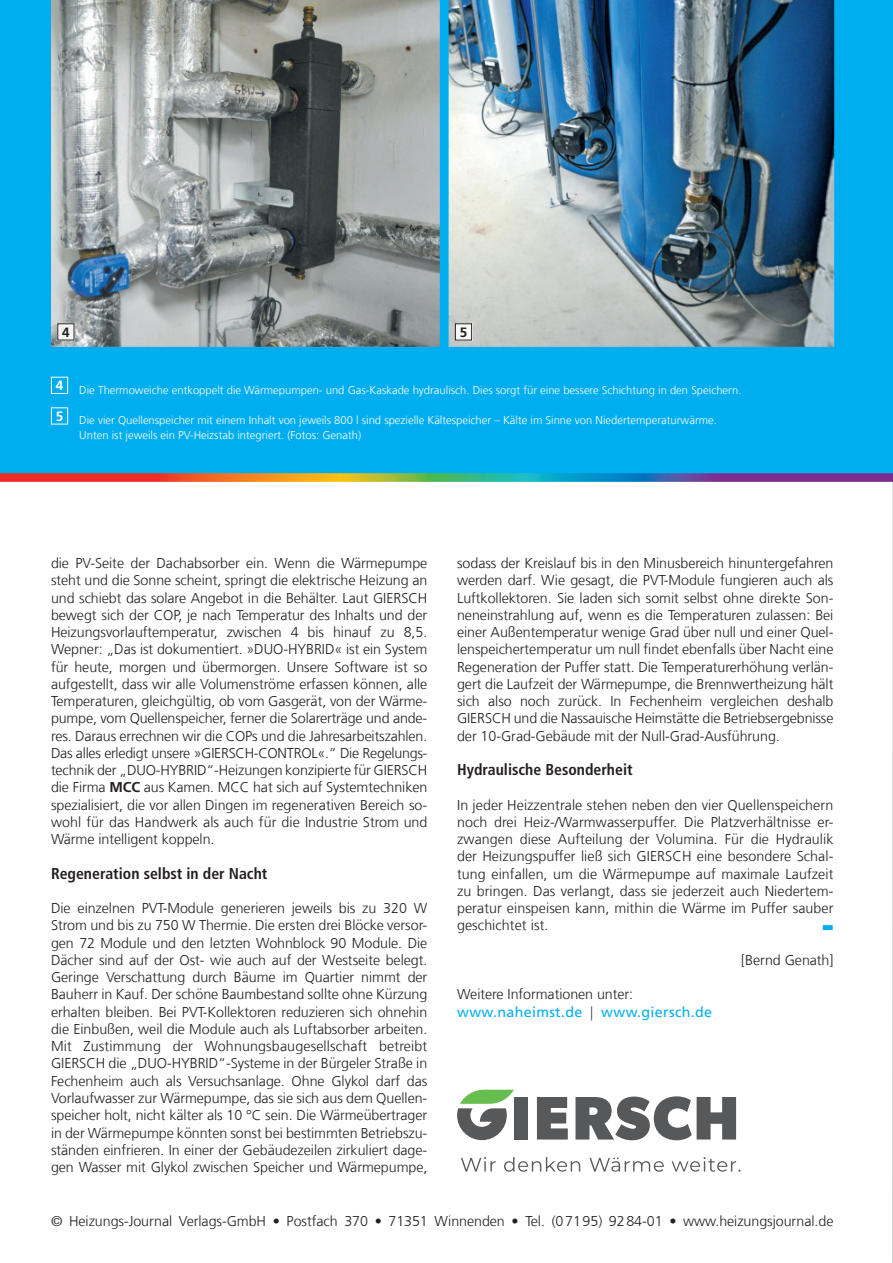
<style>
.page{position:relative;width:893px;height:1263px;background:#fff}
.page>*{position:absolute;margin:0;border:0;box-sizing:border-box;transform-origin:0 0}
.t1{font:700 condensed 15.75px "Frutiger LT Com";color:#231f20}
.t2{font:300 14.25px/17.2px "Frutiger LT Com";letter-spacing:-.005em;color:#231f20;text-align:justify}
.t3{font:14.25px/17.2px "Frutiger LT Com";letter-spacing:.025em;color:#00aeef}
.t4{font:700 13.5px "Frutiger LT Com";color:#fff}
.t5{font:700 13.5px "Frutiger LT Com";color:#231f20}
.t6{font:300 11.25px/14.2px "Frutiger LT Com";color:#fff}
.t7{font:7.2px "Zapf Dingbats";color:#00aeef;scale:2 1}
.s1{font-weight:700}
.s2{font-weight:300;color:#231f20}
.s3{font-weight:300;font-stretch:condensed;color:#231f20}
</style>
<div class="page">
<hr style="left:892px;top:0;width:1px;height:1263px;background:#dedfe1">
<svg style="left:461px;top:1157px;width:280px;height:15px"></svg>
<div style="left:514px;top:1097px;width:14px;height:42px;background:#57585a"></div>
<svg style="left:537px;top:1097px;width:31px;height:42px"></svg>
<svg style="left:575px;top:1096px;width:161px;height:44px"></svg>
<svg style="left:457px;top:1090px;width:57px;height:50px"></svg>
<div style="left:0;top:0;width:893px;height:473px;background:#00aeef"></div>
<div style="left:51px;top:377px;width:17px;height:17px;border:1px solid #fff"></div>
<div style="left:51px;top:407px;width:17px;height:17px;border:1px solid #fff"></div>
<svg style="left:0;top:473px;width:893px;height:9px;background:#91706c"></svg>
<img style="left:449px;top:0;width:385px;height:347px">
<img style="left:457px;top:325px;width:13px;height:13px">
<div style="left:455px;top:323px;width:17px;height:17px;border:1px solid #231f20"></div>
<img style="left:51px;top:0;width:389px;height:347px">
<img style="left:59px;top:325px;width:13px;height:13px">
<p class="t5" style="left:62px;top:324px;width:9px">4</p>
<p class="t5" style="left:460px;top:324px;width:9px">5</p>
<p class="t4" style="left:56px;top:377px;width:9px">4</p>
<p class="t6" style="left:79px;top:383px;width:664px">Die Thermoweiche entkoppelt die Wärmepumpen- und Gas-Kaskade hydraulisch. Dies sorgt für eine bessere Schichtung in den Speichern.</p>
<p class="t4" style="left:56px;top:408px;width:9px">5</p>
<p class="t6" style="left:79px;top:413px;width:639px">Die vier Quellenspeicher mit einem Inhalt von jeweils 800 l sind spezielle Kältespeicher – Kälte im Sinne von Niedertemperaturwärme.<br>Unten ist jeweils ein PV-Heizstab integriert. (Fotos: Genath)</p>
<p class="t2" style="left:51px;top:555px;width:378px">die PV-Seite der Dachabsorber ein. Wenn die Wärmepumpe steht und die Sonne scheint, springt die elektrische Heizung an und schiebt das solare Angebot in die Behälter. Laut GIERSCH bewegt sich der COP, je nach Temperatur des Inhalts und der Heizungsvorlauftemperatur, zwischen 4 bis hinauf zu 8,5.<br>Wepner: „Das ist dokumentiert. »DUO-HYBRID« ist ein System für heute, morgen und übermorgen. Unsere Software ist so aufgestellt, dass wir alle Volumenströme erfassen können, alle Temperaturen, gleichgültig, ob vom Gasgerät, von der Wärme&shy;pumpe, vom Quellenspeicher, ferner die Solarerträge und ande&shy;res. Daraus errechnen wir die COPs und die Jahresarbeitszahlen.<br>Das alles erledigt unsere »GIERSCH-CONTROL«.“ Die Regelungs&shy;technik der „DUO-HYBRID“-Heizungen konzipierte für GIERSCH die Firma <span class="s1">MCC</span> aus Kamen. MCC hat sich auf Systemtechniken spezialisiert, die vor allen Dingen im regenerativen Bereich so&shy;wohl für das Handwerk als auch für die Industrie Strom und Wärme intelligent koppeln.</p>
<p class="t1" style="left:51px;top:864px;width:218px">Regeneration selbst in der Nacht</p>
<p class="t2" style="left:51px;top:900px;width:378px">Die einzelnen PVT-Module generieren jeweils bis zu 320 W Strom und bis zu 750 W Thermie. Die ersten drei Blöcke versor&shy;gen 72 Module und den letzten Wohnblock 90 Module. Die Dächer sind auf der Ost- wie auch auf der Westseite belegt.<br>Geringe Verschattung durch Bäume im Quartier nimmt der Bauherr in Kauf. Der schöne Baumbestand sollte ohne Kürzung erhalten bleiben. Bei PVT-Kollektoren reduzieren sich ohnehin die Einbußen, weil die Module auch als Luftabsorber arbeiten.<br>Mit Zustimmung der Wohnungsbaugesellschaft betreibt GIERSCH die „DUO-HYBRID“-Systeme in der Bürgeler Straße in Fechenheim auch als Versuchsanlage. Ohne Glykol darf das Vorlaufwasser zur Wärmepumpe, das sie sich aus dem Quellen&shy;speicher holt, nicht kälter als 10 °C sein. Die Wärmeübertrager in der Wärmepumpe könnten sonst bei bestimmten Betriebszu&shy;ständen einfrieren. In einer der Gebäudezeilen zirkuliert dage&shy;gen Wasser mit Glykol zwischen Speicher und Wärmepumpe,</p>
<p class="t2" style="left:457px;top:555px;width:378px">sodass der Kreislauf bis in den Minusbereich hinuntergefahren werden darf. Wie gesagt, die PVT-Module fungieren auch als Luftkollektoren. Sie laden sich somit selbst ohne direkte Son&shy;neneinstrahlung auf, wenn es die Temperaturen zulassen: Bei einer Außentemperatur wenige Grad über null und einer Quel&shy;lenspeichertemperatur um null findet ebenfalls über Nacht eine Regeneration der Puffer statt. Die Temperaturerhöhung verlän&shy;gert die Laufzeit der Wärmepumpe, die Brennwertheizung hält sich also noch zurück. In Fechenheim vergleichen deshalb GIERSCH und die Nassauische Heimstätte die Betriebsergebnisse der 10-Grad-Gebäude mit der Null-Grad-Ausführung.</p>
<p class="t1" style="left:457px;top:760px;width:177px">Hydraulische Besonderheit</p>
<p class="t2" style="left:457px;top:796px;width:378px">In jeder Heizzentrale stehen neben den vier Quellenspeichern noch drei Heiz-/Warmwasserpuffer. Die Platzverhältnisse er&shy;zwangen diese Aufteilung der Volumina. Für die Hydraulik der Heizungspuffer ließ sich GIERSCH eine besondere Schal&shy;tung einfallen, um die Wärmepumpe auf maximale Laufzeit zu bringen. Das verlangt, dass sie jederzeit auch Niedertem&shy;peratur einspeisen kann, mithin die Wärme im Puffer sauber geschichtet ist.</p>
<p class="t7" style="left:823px;top:924px;width:7px">■</p>
<p class="t2" style="left:741px;top:951px;width:94px">[Bernd Genath]</p>
<p class="t3" style="left:457px;top:986px;width:256px"><span class="s2">Weitere Informationen unter: </span>www.naheimst.de <span class="s3">|</span> www.giersch.de</p>
<p class="t2" style="left:51px;top:1213px;width:784px">© Heizungs-Journal Verlags-GmbH <span class="s1">•</span> Postfach 370 <span class="s1">•</span> 71351 Winnenden <span class="s1">•</span> Tel. (0 71 95) 92 84-01 <span class="s1">•</span> www.heizungsjournal.de</p>
</div>
